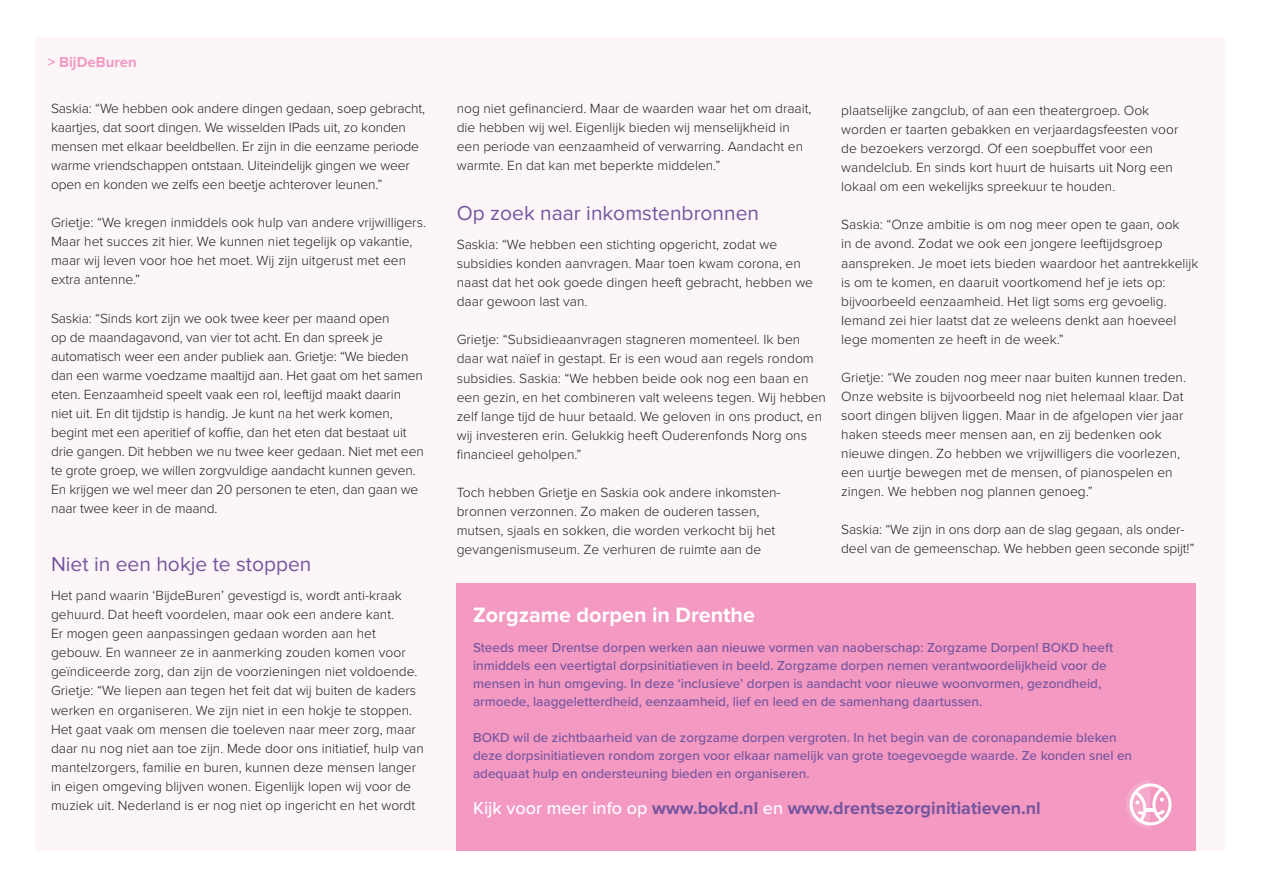
<style>
.page{position:relative;width:1263px;height:893px;background:#fff}
.page>*{position:absolute;margin:0;border:0;box-sizing:border-box;transform-origin:0 0}
.t1{font:700 21.6px "Proxima Nova";color:#fff}
.t2{font:21px "Proxima Nova";color:#75559e}
.t3{font:700 18px "Proxima Nova";color:#75559e}
.t4{font:700 15px "Proxima Nova";color:#f499c2}
.t5{font:300 13.8px/19px "Proxima Nova";color:#231f20}
.t6{font:500 13.5px/18px "Proxima Nova";color:#75559e}
.s1{font-weight:500;color:#fff}
</style>
<div class="page">
<div style="left:35px;top:37px;width:1190px;height:813px;background:#fdf4f8"></div>
<div style="left:456px;top:583px;width:740px;height:267px;background:#f499c2"></div>
<svg style="left:1126px;top:780px;width:45px;height:48px"></svg>
<p class="t4" style="left:48px;top:53px;width:91px">&gt; BijDeBuren</p>
<p class="t5" style="left:51px;top:99px;width:375px">Saskia: “We hebben ook andere dingen gedaan, soep gebracht, kaartjes, dat soort dingen. We wisselden IPads uit, zo konden mensen met elkaar beeldbellen. Er zijn in die eenzame periode warme vriendschappen ontstaan. Uiteindelijk gingen we weer open en konden we zelfs een beetje achterover leunen.”</p>
<p class="t5" style="left:51px;top:213px;width:376px">Grietje: “We kregen inmiddels ook hulp van andere vrijwilligers.<br>Maar het succes zit hier. We kunnen niet tegelijk op vakantie, maar wij leven voor hoe het moet. Wij zijn uitgerust met een extra antenne.”</p>
<p class="t5" style="left:51px;top:309px;width:374px">Saskia: “Sinds kort zijn we ook twee keer per maand open<br>op de maandagavond, van vier tot acht. En dan spreek je automatisch weer een ander publiek aan. Grietje: “We bieden dan een warme voedzame maaltijd aan. Het gaat om het samen eten. Eenzaamheid speelt vaak een rol, leeftijd maakt daarin niet uit. En dit tijdstip is handig. Je kunt na het werk komen, begint met een aperitief of koffie, dan het eten dat bestaat uit drie gangen. Dit hebben we nu twee keer gedaan. Niet met een te grote groep, we willen zorgvuldige aandacht kunnen geven.<br>En krijgen we wel meer dan 20 personen te eten, dan gaan we naar twee keer in de maand.</p>
<p class="t2" style="left:51px;top:552px;width:262px">Niet in een hokje te stoppen</p>
<p class="t5" style="left:51px;top:586px;width:368px">Het pand waarin ‘BijdeBuren’ gevestigd is, wordt anti-kraak gehuurd. Dat heeft voordelen, maar ook een andere kant.<br>Er mogen geen aanpassingen gedaan worden aan het gebouw. En wanneer ze in aanmerking zouden komen voor geïndiceerde zorg, dan zijn de voorzieningen niet voldoende.</p>
<p class="t5" style="left:51px;top:681px;width:374px">Grietje: “We liepen aan tegen het feit dat wij buiten de kaders werken en organiseren. We zijn niet in een hokje te stoppen.<br>Het gaat vaak om mensen die toeleven naar meer zorg, maar daar nu nog niet aan toe zijn. Mede door ons initiatief, hulp van mantelzorgers, familie en buren, kunnen deze mensen langer in eigen omgeving blijven wonen. Eigenlijk lopen wij voor de muziek uit. Nederland is er nog niet op ingericht en het wordt</p>
<p class="t5" style="left:457px;top:99px;width:356px">nog niet gefinancierd. Maar de waarden waar het om draait, die hebben wij wel. Eigenlijk bieden wij menselijkheid in een periode van eenzaamheid of verwarring. Aandacht en warmte. En dat kan met beperkte middelen.”</p>
<p class="t2" style="left:457px;top:201px;width:304px">Op zoek naar inkomstenbronnen</p>
<p class="t5" style="left:457px;top:235px;width:358px">Saskia: “We hebben een stichting opgericht, zodat we subsidies konden aanvragen. Maar toen kwam corona, en naast dat het ook goede dingen heeft gebracht, hebben we daar gewoon last van.</p>
<p class="t5" style="left:457px;top:330px;width:371px">Grietje: “Subsidieaanvragen stagneren momenteel. Ik ben daar wat naïef in gestapt. Er is een woud aan regels rondom subsidies. Saskia: “We hebben beide ook nog een baan en een gezin, en het combineren valt weleens tegen. Wij hebben zelf lange tijd de huur betaald. We geloven in ons product, en wij investeren erin. Gelukkig heeft Ouderenfonds Norg ons financieel geholpen.”</p>
<p class="t5" style="left:457px;top:483px;width:325px">Toch hebben Grietje en Saskia ook andere inkomsten&shy;bronnen verzonnen. Zo maken de ouderen tassen, mutsen, sjaals en sokken, die worden verkocht bij het gevangenismuseum. Ze verhuren de ruimte aan de</p>
<p class="t5" style="left:841px;top:101px;width:339px">plaatselijke zangclub, of aan een theatergroep. Ook worden er taarten gebakken en verjaardagsfeesten voor de bezoekers verzorgd. Of een soepbuffet voor een wandelclub. En sinds kort huurt de huisarts uit Norg een lokaal om een wekelijks spreekuur te houden.</p>
<p class="t5" style="left:841px;top:215px;width:359px">Saskia: “Onze ambitie is om nog meer open te gaan, ook<br>in de avond. Zodat we ook een jongere leeftijdsgroep aanspreken. Je moet iets bieden waardoor het aantrekkelijk is om te komen, en daaruit voortkomend hef je iets op: bijvoorbeeld eenzaamheid. Het ligt soms erg gevoelig.<br>Iemand zei hier laatst dat ze weleens denkt aan hoeveel lege momenten ze heeft in de week.”</p>
<p class="t5" style="left:841px;top:368px;width:346px">Grietje: “We zouden nog meer naar buiten kunnen treden.<br>Onze website is bijvoorbeeld nog niet helemaal klaar. Dat soort dingen blijven liggen. Maar in de afgelopen vier jaar haken steeds meer mensen aan, en zij bedenken ook nieuwe dingen. Zo hebben we vrijwilligers die voorlezen, een uurtje bewegen met de mensen, of pianospelen en zingen. We hebben nog plannen genoeg.”</p>
<p class="t5" style="left:841px;top:520px;width:345px">Saskia: “We zijn in ons dorp aan de slag gegaan, als onder-</p>
<p class="t5" style="left:841px;top:539px;width:355px">deel van de gemeenschap. We hebben geen seconde spijt!”</p>
<p class="t1" style="left:473px;top:602px;width:283px">Zorgzame dorpen in Drenthe</p>
<p class="t6" style="left:473px;top:638px;width:641px">Steeds meer Drentse dorpen werken aan nieuwe vormen van naoberschap: Zorgzame Dorpen! BOKD heeft inmiddels een veertigtal dorpsinitiatieven in beeld. Zorgzame dorpen nemen verantwoordelijkheid voor de mensen in hun omgeving. In deze ‘inclusieve’ dorpen is aandacht voor nieuwe woonvormen, gezondheid, armoede, laaggeletterdheid, eenzaamheid, lief en leed en de samenhang daartussen.</p>
<p class="t6" style="left:473px;top:728px;width:661px">BOKD wil de zichtbaarheid van de zorgzame dorpen vergroten. In het begin van de coronapandemie bleken deze dorpsinitiatieven rondom zorgen voor elkaar namelijk van grote toegevoegde waarde. Ze konden snel en adequaat hulp en ondersteuning bieden en organiseren.</p>
<p class="t3" style="left:473px;top:797px;width:569px"><span class="s1">Kijk voor meer info op</span> www.bokd.nl <span class="s1">en</span> www.drentsezorginitiatieven.nl</p>
</div>
